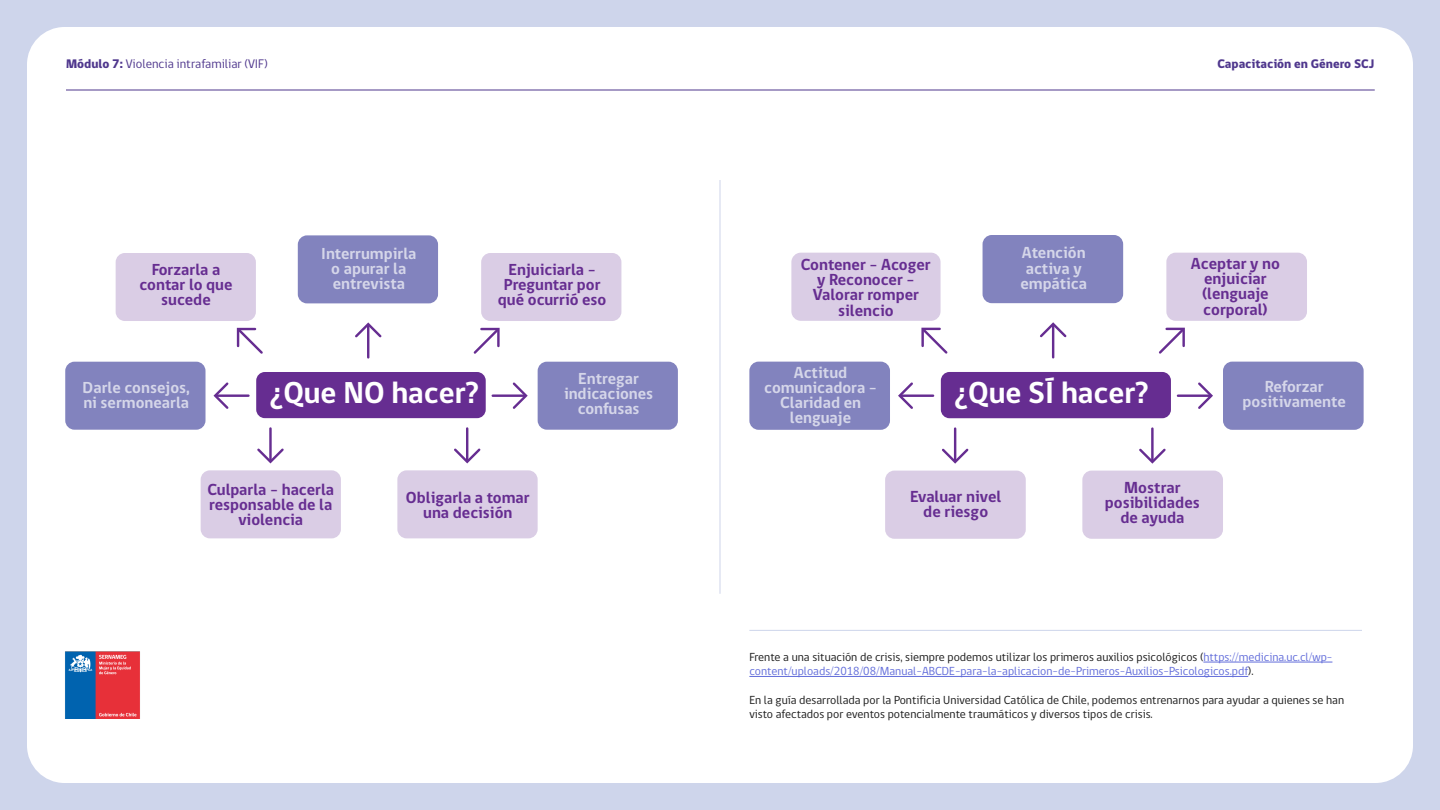
<style>
.page{position:relative;width:1440px;height:810px;background:#ced5eb}
.page>*{position:absolute;margin:0;border:0;box-sizing:border-box;transform-origin:0 0}
.t1{font:700 31.12px "gob CL";color:#fff}
.t2{font:700 31.05px "gob CL";color:#fff}
.t3{font:700 16.42px/15.2px "gob CL";color:#662d91;text-align:center}
.t4{font:700 16.42px/15.2px "gob CL";color:#d5d6e9;text-align:center}
.t5{font:12.75px "gob CL";color:#4f378d}
.t6{font:800 12.75px "gob CL";color:#4f378d}
.Cuerpo_basico{font:12px/14.4px "gob CL";color:#616cda}
.Cuerpo_basico-2{font:12px/14.4px "gob CL";color:#1a1a1a}
.s1{font-weight:800}
.s2{color:#1a1a1a}
</style>
<div class="page">
<div style="left:27px;top:27px;width:1386px;height:756px;background:#fff;border-radius:38px"></div>
<hr style="left:66px;top:90px;width:1309px;height:1px;background:#4f378d">
<div style="left:116px;top:253px;width:140px;height:68px;background:#dacde5;border-radius:9px"></div>
<div style="left:256px;top:372px;width:230px;height:46px;background:#662d91;border-radius:9px"></div>
<hr style="left:367px;top:326px;width:2px;height:31px;background:#662d91">
<svg style="left:355px;top:322px;width:27px;height:18px"></svg>
<svg style="left:236px;top:327px;width:27px;height:27px"></svg>
<hr style="left:269px;top:428px;width:3px;height:32px;background:#662d91">
<svg style="left:257px;top:446px;width:27px;height:18px"></svg>
<hr style="left:466px;top:428px;width:2px;height:32px;background:#662d91">
<svg style="left:454px;top:446px;width:27px;height:18px"></svg>
<svg style="left:473px;top:327px;width:27px;height:27px"></svg>
<hr style="left:493px;top:394px;width:31px;height:3px;background:#662d91">
<svg style="left:511px;top:382px;width:17px;height:27px"></svg>
<hr style="left:217px;top:394px;width:31px;height:3px;background:#662d91">
<svg style="left:213px;top:382px;width:18px;height:27px"></svg>
<div style="left:201px;top:470px;width:140px;height:68px;background:#dacde5;border-radius:9px"></div>
<div style="left:397px;top:470px;width:141px;height:68px;background:#dacde5;border-radius:9px"></div>
<div style="left:481px;top:253px;width:140px;height:68px;background:#dacde5;border-radius:9px"></div>
<div style="left:538px;top:362px;width:140px;height:68px;background:#8283be;border-radius:9px"></div>
<div style="left:298px;top:235px;width:140px;height:68px;background:#8283be;border-radius:9px"></div>
<div style="left:65px;top:362px;width:141px;height:68px;background:#8283be;border-radius:9px"></div>
<div style="left:791px;top:253px;width:150px;height:68px;background:#dacde5;border-radius:10px"></div>
<div style="left:941px;top:372px;width:230px;height:46px;background:#662d91;border-radius:9px"></div>
<hr style="left:1052px;top:326px;width:2px;height:31px;background:#662d91">
<svg style="left:1040px;top:322px;width:27px;height:17px"></svg>
<svg style="left:921px;top:327px;width:27px;height:27px"></svg>
<hr style="left:954px;top:429px;width:2px;height:31px;background:#662d91">
<svg style="left:942px;top:446px;width:27px;height:18px"></svg>
<hr style="left:1151px;top:429px;width:3px;height:31px;background:#662d91">
<svg style="left:1139px;top:446px;width:27px;height:18px"></svg>
<svg style="left:1159px;top:327px;width:26px;height:27px"></svg>
<hr style="left:1178px;top:394px;width:32px;height:3px;background:#662d91">
<svg style="left:1196px;top:382px;width:17px;height:27px"></svg>
<hr style="left:901px;top:394px;width:32px;height:3px;background:#662d91">
<svg style="left:898px;top:382px;width:17px;height:27px"></svg>
<div style="left:885px;top:471px;width:141px;height:68px;background:#dacde5;border-radius:9px"></div>
<div style="left:1082px;top:471px;width:141px;height:68px;background:#dacde5;border-radius:9px"></div>
<div style="left:1166px;top:253px;width:141px;height:68px;background:#dacde5;border-radius:9px"></div>
<div style="left:1223px;top:362px;width:141px;height:68px;background:#8283be;border-radius:9px"></div>
<div style="left:983px;top:235px;width:140px;height:68px;background:#8283be;border-radius:9px"></div>
<div style="left:749px;top:362px;width:141px;height:68px;background:#8283be;border-radius:9px"></div>
<hr style="left:1203px;top:662px;width:129px;height:1px;background:#616cda">
<hr style="left:749px;top:676px;width:499px;height:1px;background:#616cda">
<hr style="left:749px;top:630px;width:613px;height:1px;background:#ced5eb">
<hr style="left:720px;top:180px;width:1px;height:414px;background:#ced5eb">
<img style="left:65px;top:652px;width:75px;height:66px">
<p class="t5" style="left:66px;top:55px;width:203px"><span class="s1">Módulo 7:</span> Violencia intrafamiliar (VIF)</p>
<p class="t6" style="left:1217px;top:55px;width:159px">Capacitación en Género SCJ</p>
<p class="t3" style="left:139px;top:262px;width:95px">Forzarla a contar lo que sucede</p>
<p class="t4" style="left:321px;top:246px;width:97px">Interrumpirla o apurar la entrevista</p>
<p class="t3" style="left:498px;top:262px;width:110px">Enjuiciarla -<br>Preguntar por qué ocurrió eso</p>
<p class="t3" style="left:801px;top:257px;width:131px">Contener - Acoger y Reconocer -<br>Valorar romper silencio</p>
<p class="t4" style="left:1020px;top:246px;width:68px">Atención activa y empática</p>
<p class="t4" style="left:764px;top:365px;width:114px">Actitud comunicadora -<br>Claridad en lenguaje</p>
<p class="t4" style="left:564px;top:371px;width:91px">Entregar indicaciones confusas</p>
<p class="t4" style="left:83px;top:380px;width:109px;text-align:left">Darle consejos, ni sermonearla</p>
<p class="t1" style="left:955px;top:372px;width:196px">¿Que SÍ hacer?</p>
<p class="t2" style="left:270px;top:372px;width:210px">¿Que NO hacer?</p>
<p class="t3" style="left:1191px;top:256px;width:91px">Aceptar y no enjuiciar (lenguaje corporal)</p>
<p class="t4" style="left:1243px;top:380px;width:105px">Reforzar positivamente</p>
<p class="t3" style="left:207px;top:482px;width:128px">Culparla - hacerla responsable de la violencia</p>
<p class="t3" style="left:406px;top:490px;width:125px">Obligarla a tomar una decisión</p>
<p class="t3" style="left:910px;top:489px;width:93px">Evaluar nivel de riesgo</p>
<p class="t3" style="left:1105px;top:480px;width:96px">Mostrar posibilidades de ayuda</p>
<p class="Cuerpo_basico" style="left:749px;top:650px;width:585px"><span class="s2">Frente a una situación de crisis, siempre podemos utilizar los primeros auxilios psicológicos (</span>https://medicina.uc.cl/wp&shy;content/uploads/2018/08/Manual-ABCDE-para-la-aplicacion-de-Primeros-Auxilios-Psicologicos.pdf<span class="s2">).</span></p>
<p class="Cuerpo_basico-2" style="left:749px;top:693px;width:596px">En la guía desarrollada por la Pontificia Universidad Católica de Chile, podemos entrenarnos para ayudar a quienes se han visto afectados por eventos potencialmente traumáticos y diversos tipos de crisis.</p>
</div>
